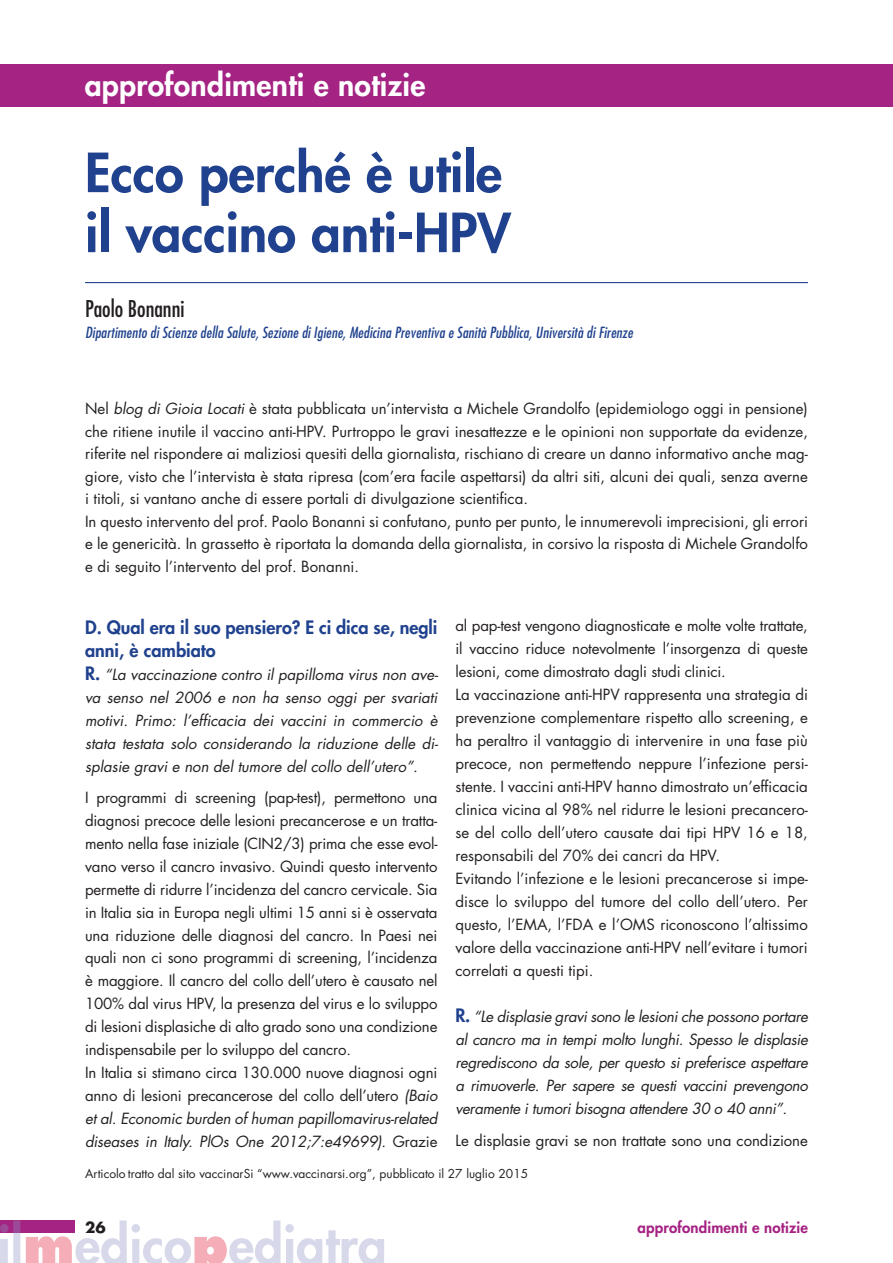
<style>
.page{position:relative;width:893px;height:1263px;background:#fff}
.page>*{position:absolute;margin:0;border:0;box-sizing:border-box;transform-origin:0 0}
.t1{font:800 52.5px/60px "Futura Std";color:#20428e}
.t2{font:800 30px "Futura Std";letter-spacing:.01em;color:#fff}
.t3{font:condensed 22.5px "Futura Std";color:#231f20}
.t4{font:800 18px/23px "Futura Std";color:#20428e}
.t5{font:15px/23px "Futura Std";color:#231f20}
.t6{font:italic 15px/23px "Futura Std";letter-spacing:-.01em;color:#231f20;text-align:justify}
.t7{font:italic condensed 15px "Futura Std";letter-spacing:.01em;color:#20428e}
.t8{font:800 15px "Futura Std";letter-spacing:.01em;color:#a42383}
.t9{font:700 15px "Futura Std";color:#231f20}
.t10{font:12px "Futura Std";color:#231f20}
.s1{font-style:italic}
.s2{font-weight:800;font-style:normal;font-size:18px;color:#20428e}
</style>
<div class="page">
<svg style="left:20px;top:1220px;width:6px;height:13px"></svg>
<svg style="left:26px;top:1220px;width:358px;height:43px"></svg>
<svg style="left:0;top:1220px;width:20px;height:43px"></svg>
<div style="left:0;top:64px;width:893px;height:42px;background:#a42383"></div>
<hr style="left:85px;top:282px;width:723px;height:1px;background:#20428e">
<h2 class="t2" style="left:85px;top:66px;width:342px">approfondimenti e notizie</h2>
<h1 class="t1" style="left:85px;top:143px;width:427px">Ecco perché è utile il vaccino anti-HPV</h1>
<h3 class="t3" style="left:85px;top:295px;width:101px">Paolo Bonanni</h3>
<p class="t7" style="left:85px;top:323px;width:549px">Dipartimento di Scienze della Salute, Sezione di Igiene, Medicina Preventiva e Sanità Pubblica, Università di Firenze</p>
<p class="t5" style="left:85px;top:398px;width:724px;line-height:22.5px">Nel <span class="s1">blog di Gioia Locati</span> è stata pubblicata un’intervista a Michele Grandolfo (epidemiologo oggi in pensione) che ritiene inutile il vaccino anti-HPV. Purtroppo le gravi inesattezze e le opinioni non supportate da evidenze, riferite nel rispondere ai maliziosi quesiti della giornalista, rischiano di creare un danno informativo anche mag&shy;giore, visto che l’intervista è stata ripresa (com’era facile aspettarsi) da altri siti, alcuni dei quali, senza averne i titoli, si vantano anche di essere portali di divulgazione scientifica.<br>In questo intervento del prof. Paolo Bonanni si confutano, punto per punto, le innumerevoli imprecisioni, gli errori e le genericità. In grassetto è riportata la domanda della giornalista, in corsivo la risposta di Michele Grandolfo e di seguito l’intervento del prof. Bonanni.</p>
<p class="t4" style="left:85px;top:616px;width:354px">D. Qual era il suo pensiero? E ci dica se, negli anni, è cambiato</p>
<p class="t6" style="left:85px;top:663px;width:355px"><span class="s2">R.</span> “La vaccinazione contro il papilloma virus non ave&shy;va senso nel 2006 e non ha senso oggi per svariati motivi. Primo: l’efficacia dei vaccini in commercio è stata testata solo considerando la riduzione delle di&shy;splasie gravi e non del tumore del collo dell’utero”.</p>
<p class="t5" style="left:85px;top:786px;width:354px">I programmi di screening (pap-test), permettono una diagnosi precoce delle lesioni precancerose e un tratta&shy;mento nella fase iniziale (CIN2/3) prima che esse evol&shy;vano verso il cancro invasivo. Quindi questo intervento permette di ridurre l’incidenza del cancro cervicale. Sia in Italia sia in Europa negli ultimi 15 anni si è osservata una riduzione delle diagnosi del cancro. In Paesi nei quali non ci sono programmi di screening, l’incidenza è maggiore. Il cancro del collo dell’utero è causato nel 100% dal virus HPV, la presenza del virus e lo sviluppo di lesioni displasiche di alto grado sono una condizione indispensabile per lo sviluppo del cancro.<br>In Italia si stimano circa 130.000 nuove diagnosi ogni anno di lesioni precancerose del collo dell’utero <span class="s1">(Baio et al. Economic burden of human papillomavirus-related diseases in Italy. PlOs One 2012;7:e49699)</span>. Grazie</p>
<p class="t5" style="left:455px;top:614px;width:354px">al pap-test vengono diagnosticate e molte volte trattate, il vaccino riduce notevolmente l’insorgenza di queste lesioni, come dimostrato dagli studi clinici.<br>La vaccinazione anti-HPV rappresenta una strategia di prevenzione complementare rispetto allo screening, e ha peraltro il vantaggio di intervenire in una fase più precoce, non permettendo neppure l’infezione persi&shy;stente. I vaccini anti-HPV hanno dimostrato un’efficacia clinica vicina al 98% nel ridurre le lesioni precancero&shy;se del collo dell’utero causate dai tipi HPV 16 e 18, responsabili del 70% dei cancri da HPV.<br>Evitando l’infezione e le lesioni precancerose si impe&shy;disce lo sviluppo del tumore del collo dell’utero. Per questo, l’EMA, l’FDA e l’OMS riconoscono l’altissimo valore della vaccinazione anti-HPV nell’evitare i tumori correlati a questi tipi.</p>
<p class="t6" style="left:455px;top:1005px;width:354px"><span class="s2">R.</span> “Le displasie gravi sono le lesioni che possono portare al cancro ma in tempi molto lunghi. Spesso le displasie regrediscono da sole, per questo si preferisce aspettare a rimuoverle. Per sapere se questi vaccini prevengono veramente i tumori bisogna attendere 30 o 40 anni”.</p>
<p class="t5" style="left:455px;top:1129px;width:354px">Le displasie gravi se non trattate sono una condizione</p>
<p class="t10" style="left:85px;top:1166px;width:445px">Articolo tratto dal sito vaccinarSi “www.vaccinarsi.org”, pubblicato il 27 luglio 2015</p>
<p class="t9" style="left:85px;top:1217px;width:22px">26</p>
<p class="t8" style="left:638px;top:1218px;width:172px">approfondimenti e notizie</p>
</div>
